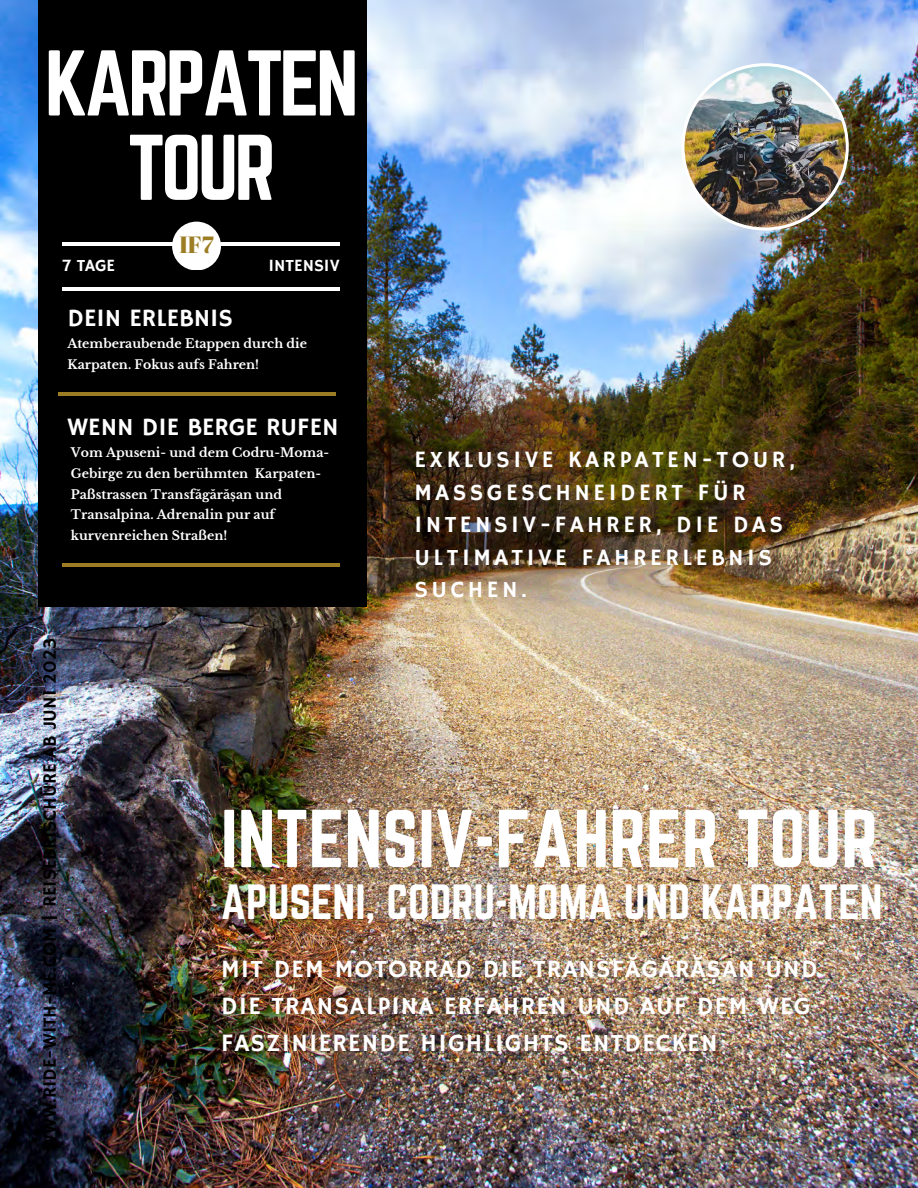
<style>
.page{position:relative;width:918px;height:1188px;background:#fff}
.page>*{position:absolute;margin:0;border:0;box-sizing:border-box;transform-origin:0 0}
.t1{font:81.45px "Norwester";letter-spacing:-.05em;color:#fff}
.t2{font:71.85px "Norwester";color:#fff}
.t3{font:43.35px "Norwester";color:#fff}
.t4{font:24.9px/37px "Hammersmith One";letter-spacing:.05em;color:#fff}
.t5{font:24.9px "Hammersmith One";color:#fff}
.t6{font:23.55px "Abril Fatface";color:#9c7d23}
.t7{font:23.4px/32.7px "Hammersmith One";letter-spacing:.15em;color:#fff}
.t8{font:18.9px "Hammersmith One";color:#000}
.t9{font:17.1px "Hammersmith One";color:#fff}
.t10{font:700 12.45px/20.7px "Libre Baskerville";color:#fff}
</style>
<div class="page">
<img style="left:0;top:0;width:918px;height:1188px">
<div style="left:38px;top:0;width:328px;height:607px;background:#000"></div>
<hr style="left:62px;top:242px;width:278px;height:3px;background:#fff">
<div style="left:172px;top:222px;width:48px;height:48px;background:#fff;border-radius:50%"></div>
<hr style="left:58px;top:392px;width:278px;height:3px;background:#9c7d23">
<hr style="left:62px;top:563px;width:278px;height:3px;background:#9c7d23">
<hr style="left:62px;top:287px;width:278px;height:3px;background:#fff">
<img style="left:681px;top:63px;width:168px;height:168px">
<p class="t1" style="left:45px;top:34px;width:316px">KARPATEN</p>
<p class="t1" style="left:128px;top:118px;width:150px">TOUR</p>
<p class="t6" style="left:179px;top:228px;width:36px">IF7</p>
<p class="t9" style="left:62px;top:255px;width:54px">7 TAGE</p>
<p class="t5" style="left:68px;top:303px;width:167px">DEIN ERLEBNIS</p>
<p class="t10" style="left:67px;top:333px;width:241px">Atemberaubende Etappen durch die<br>Karpaten. Fokus aufs Fahren!</p>
<p class="t9" style="left:269px;top:255px;width:73px">INTENSIV</p>
<p class="t5" style="left:68px;top:413px;width:273px">WENN DIE BERGE RUFEN</p>
<p class="t10" style="left:71px;top:443px;width:260px">Vom Apuseni- und dem Codru-Moma-<br>Gebirge zu den berühmten Karpaten-<br>Paßstrassen Transfăgărășan und<br>Transalpina. Adrenalin pur auf kurvenreichen Straßen!</p>
<p class="t7" style="left:414px;top:444px;width:382px">EXKLUSIVE KARPATEN-TOUR,</p>
<p class="t7" style="left:414px;top:477px;width:370px">MASSGESCHNEIDERT FÜR<br>INTENSIV-FAHRER, DIE DAS<br>ULTIMATIVE FAHRERLEBNIS<br>SUCHEN.</p>
<p class="t8" style="left:39px;top:1150px;width:513px;rotate:-90deg">WWW.RIDE-WITH-ME.COM | REISEBRISCHÜRE AB JUNI 2023</p>
<p class="t2" style="left:221px;top:795px;width:659px">INTENSIV-FAHRER TOUR</p>
<p class="t3" style="left:221px;top:876px;width:664px">APUSENI, CODRU-MOMA UND KARPATEN</p>
<p class="t4" style="left:221px;top:951px;width:598px">MIT DEM MOTORRAD DIE TRANSFĂGĂRĂȘAN UND<br>DIE TRANSALPINA ERFAHREN UND AUF DEM WEG<br>FASZINIERENDE HIGHLIGHTS ENTDECKEN</p>
</div>
